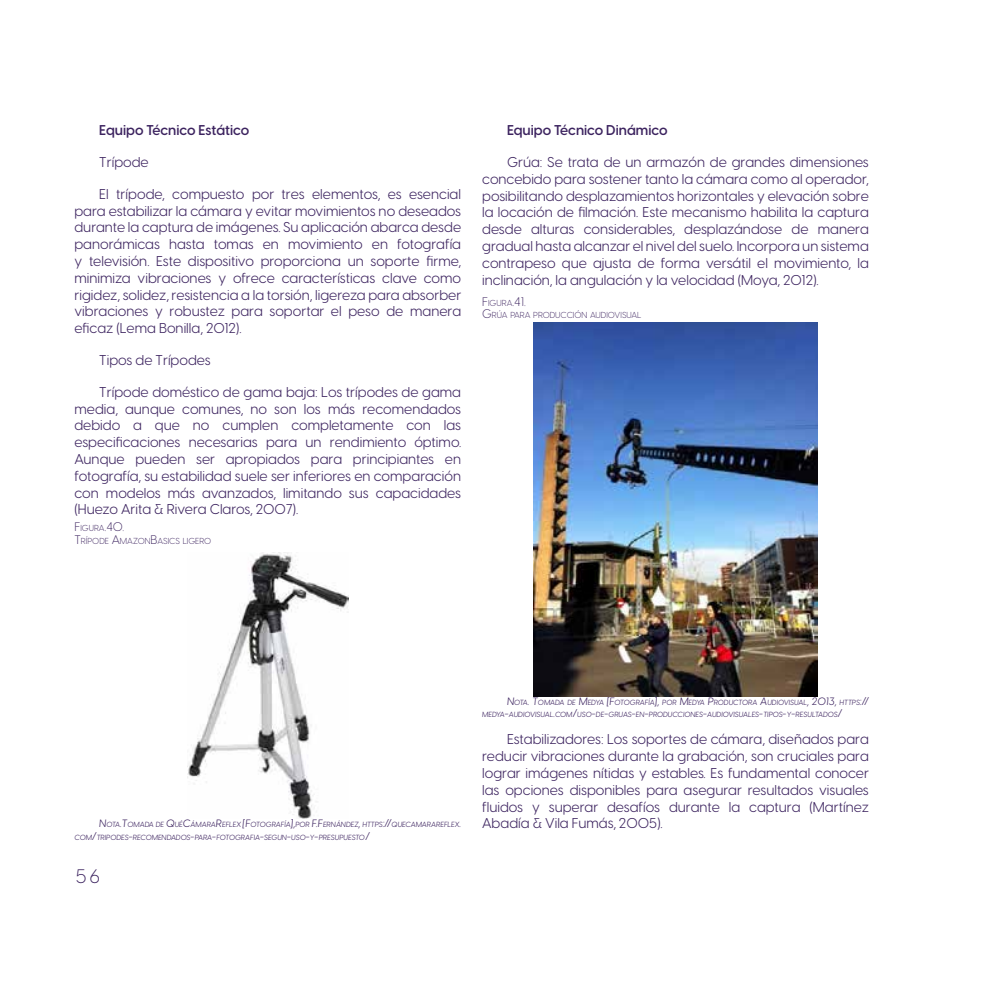
<style>
.page{position:relative;width:993px;height:993px;background:#fff}
.page>*{position:absolute;margin:0;border:0;box-sizing:border-box;transform-origin:0 0}
.t1{font:300 19.25px "Visby CF";color:#3c235f}
.t2{font:14px/16.8px "Visby CF";color:#3c235f;text-align:justify}
.t3{font:600 14px "Visby CF";color:#3c235f}
.t4{font:300 12.25px "Visby CF";color:#3c235f}
.t5{font:300 8.58px "Visby CF";color:#3c235f}
.t6{font:italic 7.35px/12.6px "Visby CF";color:#3c235f}
.s1{font-size:8.58px}
.s2{font-size:12.25px}
.s3{font-size:10.5px}
</style>
<div class="page">
<img style="left:187px;top:552px;width:161px;height:266px">
<img style="left:533px;top:322px;width:284px;height:374px">
<p class="t3" style="left:99px;top:120px;width:151px">Equipo Técnico Estático</p>
<p class="t2" style="left:99px;top:153px;width:51px">Trípode</p>
<p class="t2" style="left:74px;top:184px;width:388px;text-indent:25px">El trípode, compuesto por tres elementos, es esencial para estabilizar la cámara y evitar movimientos no deseados durante la captura de imágenes. Su aplicación abarca desde panorámicas hasta tomas en movimiento en fotografía y televisión. Este dispositivo proporciona un soporte firme, minimiza vibraciones y ofrece características clave como rigidez, solidez, resistencia a la torsión, ligereza para absorber vibraciones y robustez para soportar el peso de manera eficaz (Lema Bonilla, 2012).</p>
<p class="t2" style="left:99px;top:350px;width:113px">Tipos de Trípodes</p>
<p class="t2" style="left:74px;top:382px;width:388px;text-indent:25px">Trípode doméstico de gama baja: Los trípodes de gama media, aunque comunes, no son los más recomendados debido a que no cumplen completamente con las especificaciones necesarias para un rendimiento óptimo.<br>Aunque pueden ser apropiados para principiantes en fotografía, su estabilidad suele ser inferiores en comparación con modelos más avanzados, limitando sus capacidades (Huezo Arita &amp; Rivera Claros, 2007).</p>
<p class="t4" style="left:74px;top:517px;width:51px">F<span class="s1">IGURA</span>.40.</p>
<p class="t5" style="left:74px;top:534px;width:138px"><span class="s2">T</span>RÍPODE <span class="s2">A</span>MAZON<span class="s2">B</span>ASICS LIGERO</p>
<p class="t3" style="left:507px;top:120px;width:162px">Equipo Técnico Dinámico</p>
<p class="t2" style="left:482px;top:153px;width:388px;text-indent:25px">Grúa: Se trata de un armazón de grandes dimensiones concebido para sostener tanto la cámara como al operador, posibilitando desplazamientos horizontales y elevación sobre la locación de filmación. Este mecanismo habilita la captura desde alturas considerables, desplazándose de manera gradual hasta alcanzar el nivel del suelo. Incorpora un sistema contrapeso que ajusta de forma versátil el movimiento, la inclinación, la angulación y la velocidad (Moya, 2012).</p>
<p class="t4" style="left:482px;top:292px;width:45px">F<span class="s1">IGURA</span>.41.</p>
<p class="t5" style="left:482px;top:309px;width:161px"><span class="s2">G</span>RÚA PARA PRODUCCIÓN AUDIOVISUAL</p>
<p class="t6" style="left:74px;top:817px;width:388px;text-indent:25px"><span class="s3">N</span>OTA<span class="s3">.T</span>OMADA DE <span class="s3">Q</span>UÉ<span class="s3">C</span>ÁMARA<span class="s3">R</span>EFLEX <span class="s3">[F</span>OTOGRAFÍA<span class="s3">],</span>POR <span class="s3">F.F</span>ERNÁNDEZ<span class="s3">,</span> HTTPS<span class="s3">://</span>QUECAMARAREFLEX<span class="s3">.<br></span>COM<span class="s3">/</span>TRIPODES<span class="s3">-</span>RECOMENDADOS<span class="s3">-</span>PARA<span class="s3">-</span>FOTOGRAFIA<span class="s3">-</span>SEGUN<span class="s3">-</span>USO<span class="s3">-</span>Y<span class="s3">-</span>PRESUPUESTO<span class="s3">/</span></p>
<h1 class="t1" style="left:74px;top:861px;width:28px">56</h1>
<p class="t6" style="left:482px;top:695px;width:388px;text-indent:25px"><span class="s3">N</span>OTA<span class="s3">. T</span>OMADA DE <span class="s3">M</span>EDYA <span class="s3">[F</span>OTOGRAFÍA<span class="s3">],</span> POR <span class="s3">M</span>EDYA <span class="s3">P</span>RODUCTORA <span class="s3">A</span>UDIOVISUAL<span class="s3">, 2013,</span> HTTPS<span class="s3">://<br></span>MEDYA<span class="s3">-</span>AUDIOVISUAL<span class="s3">.</span>COM<span class="s3">/</span>USO<span class="s3">-</span>DE<span class="s3">-</span>GRUAS<span class="s3">-</span>EN<span class="s3">-</span>PRODUCCIONES<span class="s3">-</span>AUDIOVISUALES<span class="s3">-</span>TIPOS<span class="s3">-</span>Y<span class="s3">-</span>RESULTADOS<span class="s3">/</span></p>
<p class="t2" style="left:482px;top:729px;width:388px;text-indent:25px">Estabilizadores: Los soportes de cámara, diseñados para reducir vibraciones durante la grabación, son cruciales para lograr imágenes nítidas y estables. Es fundamental conocer las opciones disponibles para asegurar resultados visuales fluidos y superar desafíos durante la captura (Martínez Abadía &amp; Vila Fumás, 2005).</p>
</div>
